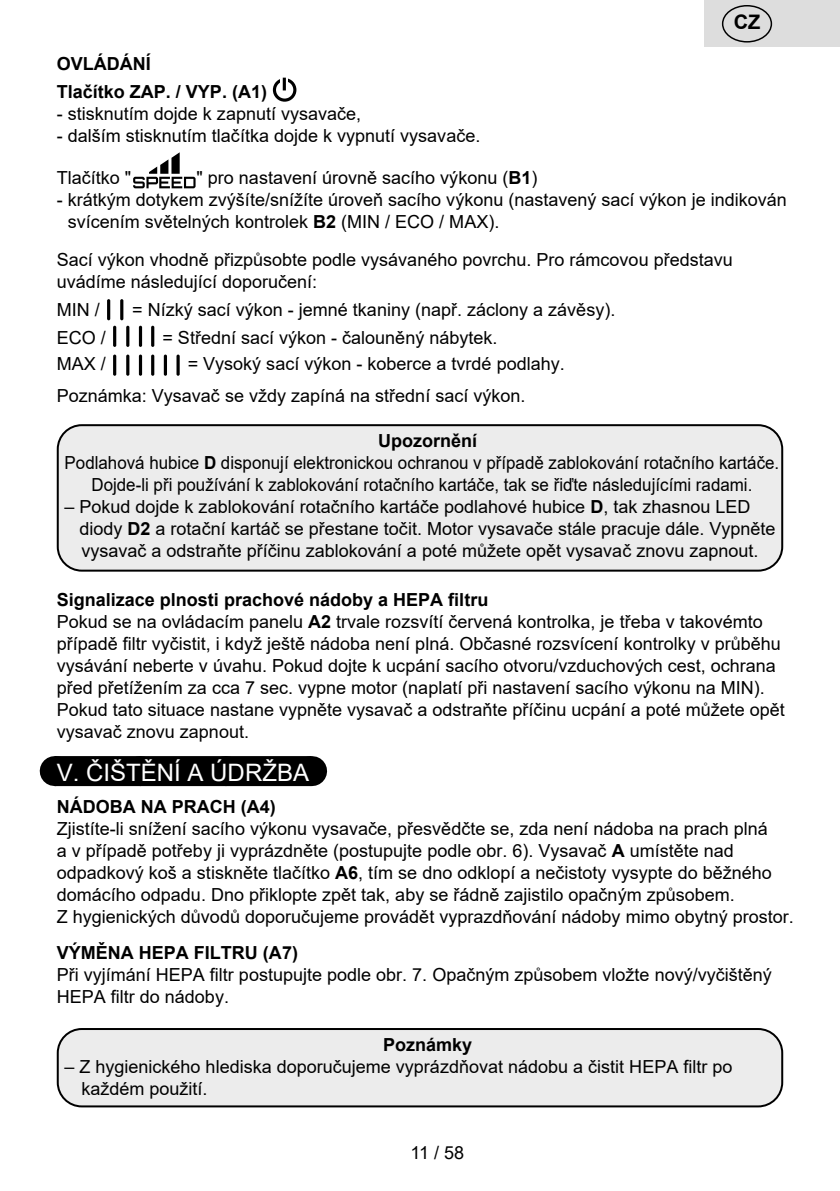
<style>
.page{position:relative;width:840px;height:1191px;background:#fff}
.page>*{position:absolute;margin:0;border:0;box-sizing:border-box;transform-origin:0 0}
.Grafický_nadpis_ETA{font:24px "Arial";color:#fff}
.t1{font:700 20px "Arial";color:#000}
.Normální{font:18px/22px "Arial";color:#000}
.Normální-2{font:18px/22px "Arial";color:#000;text-align:center;scale:.94 1}
.Normální-3{font:700 18px "Arial";color:#000}
.s1{font-weight:700}
</style>
<div class="page">
<div style="left:55px;top:756px;width:256px;height:30px;background:#000"></div>
<svg style="left:143px;top:756px;width:125px;height:1px"></svg>
<hr style="left:311px;top:756px;width:1px;height:30px;background:#000">
<div style="left:273px;top:78px;width:23px;height:24px;border:3px solid #000;border-radius:50%"></div>
<div style="left:280px;top:75px;width:8px;height:12px;background:#fff"></div>
<svg style="left:282px;top:78px;width:4px;height:12px"></svg>
<svg style="left:133px;top:152px;width:62px;height:36px"></svg>
<hr style="left:120px;top:299px;width:3px;height:21px;background:#000;border-radius:2px">
<hr style="left:107px;top:299px;width:3px;height:21px;background:#000;border-radius:2px">
<hr style="left:151px;top:326px;width:3px;height:21px;background:#000;border-radius:2px">
<hr style="left:139px;top:326px;width:3px;height:21px;background:#000;border-radius:2px">
<hr style="left:126px;top:326px;width:3px;height:21px;background:#000;border-radius:2px">
<hr style="left:113px;top:326px;width:3px;height:21px;background:#000;border-radius:2px">
<hr style="left:176px;top:354px;width:3px;height:22px;background:#000;border-radius:2px">
<hr style="left:164px;top:354px;width:3px;height:22px;background:#000;border-radius:2px">
<hr style="left:151px;top:354px;width:3px;height:22px;background:#000;border-radius:2px">
<hr style="left:139px;top:354px;width:3px;height:22px;background:#000;border-radius:2px">
<hr style="left:126px;top:354px;width:3px;height:22px;background:#000;border-radius:2px">
<hr style="left:113px;top:354px;width:3px;height:22px;background:#000;border-radius:2px">
<div style="left:58px;top:425px;width:723px;height:145px;background:#ececec;border-radius:24px"></div>
<div style="left:57px;top:424px;width:725px;height:147px;border:2px solid #000;border-radius:24px"></div>
<div style="left:58px;top:1029px;width:723px;height:77px;background:#ececec;border-radius:24px"></div>
<div style="left:57px;top:1028px;width:725px;height:79px;border:2px solid #000;border-radius:24px"></div>
<div style="left:704px;top:0;width:135px;height:47px;background:#ddd"></div>
<div style="left:721px;top:5px;width:50px;height:38px;border:1px solid #000;border-radius:50%"></div>
<p class="t1" style="left:733px;top:8px;width:28px">CZ</p>
<p class="Normální-3" style="left:57px;top:51px;width:95px">OVLÁDÁNÍ</p>
<p class="Normální-3" style="left:57px;top:79px;width:212px">Tlačítko ZAP. / VYP. (A1)</p>
<p class="Normální" style="left:57px;top:103px;width:306px">- stisknutím dojde k zapnutí vysavače,</p>
<p class="Normální" style="left:57px;top:125px;width:425px">- dalším stisknutím tlačítka dojde k vypnutí vysavače.</p>
<p class="Normální" style="left:57px;top:167px;width:76px">Tlačítko "</p>
<p class="Normální" style="left:196px;top:167px;width:342px">" pro nastavení úrovně sacího výkonu (<span class="s1">B1</span>)</p>
<p class="Normální" style="left:68px;top:189px;width:720px;text-indent:-11px">- krátkým dotykem zvýšíte/snížíte úroveň sacího výkonu (nastavený sací výkon je indikován svícením světelných kontrolek <span class="s1">B2</span> (MIN / ECO / MAX).</p>
<p class="Normální" style="left:57px;top:249px;width:677px">Sací výkon vhodně přizpůsobte podle vysávaného povrchu. Pro rámcovou představu uvádíme následující doporučení:</p>
<p class="Normální" style="left:57px;top:299px;width:45px">MIN /</p>
<p class="Normální" style="left:132px;top:299px;width:484px">= Nízký sací výkon - jemné tkaniny (např. záclony a závěsy).</p>
<p class="Normální" style="left:57px;top:327px;width:51px">ECO /</p>
<p class="Normální" style="left:162px;top:327px;width:336px">= Střední sací výkon - čalouněný nábytek.</p>
<p class="Normální" style="left:57px;top:353px;width:51px">MAX /</p>
<p class="Normální" style="left:187px;top:353px;width:378px">= Vysoký sací výkon - koberce a tvrdé podlahy.</p>
<p class="Normální" style="left:57px;top:385px;width:470px">Poznámka: Vysavač se vždy zapíná na střední sací výkon.</p>
<p class="Normální-3" style="left:378px;top:428px;width:101px">Upozornění</p>
<p class="Normální-2" style="left:65px;top:452px;width:761px">Podlahová hubice <span class="s1">D</span> disponují elektronickou ochranou v případě zablokování rotačního kartáče.<br>Dojde-li při používání k zablokování rotačního kartáče, tak se řiďte následujícími radami.</p>
<p class="Normální" style="left:79px;top:496px;width:697px;text-indent:-15px">– Pokud dojde k zablokování rotačního kartáče podlahové hubice <span class="s1">D</span>, tak zhasnou LED diody <span class="s1">D2</span> a rotační kartáč se přestane točit. Motor vysavače stále pracuje dále. Vypněte vysavač a odstraňte příčinu zablokování a poté můžete opět vysavač znovu zapnout.</p>
<p class="Normální-3" style="left:57px;top:587px;width:433px">Signalizace plnosti prachové nádoby a HEPA filtru</p>
<p class="Normální" style="left:57px;top:610px;width:729px">Pokud se na ovládacím panelu <span class="s1">A2</span> trvale rozsvítí červená kontrolka, je třeba v takovémto případě filtr vyčistit, i když ještě nádoba není plná. Občasné rozsvícení kontrolky v průběhu vysávání neberte v úvahu. Pokud dojte k ucpání sacího otvoru/vzduchových cest, ochrana před přetížením za cca 7 sec. vypne motor (naplatí při nastavení sacího výkonu na MIN).<br>Pokud tato situace nastane vypněte vysavač a odstraňte příčinu ucpání a poté můžete opět vysavač znovu zapnout.</p>
<p class="Grafický_nadpis_ETA" style="left:57px;top:756px;width:254px">V. ČIŠTĚNÍ A ÚDRŽBA</p>
<p class="Normální-3" style="left:57px;top:794px;width:220px">NÁDOBA NA PRACH (A4)</p>
<p class="Normální" style="left:57px;top:818px;width:738px">Zjistíte-li snížení sacího výkonu vysavače, přesvědčte se, zda není nádoba na prach plná<br>a v případě potřeby ji vyprázdněte (postupujte podle obr. 6). Vysavač <span class="s1">A</span> umístěte nad odpadkový koš a stiskněte tlačítko <span class="s1">A6</span>, tím se dno odklopí a nečistoty vysypte do běžného domácího odpadu. Dno přiklopte zpět tak, aby se řádně zajistilo opačným způsobem.<br>Z hygienických důvodů doporučujeme provádět vyprazdňování nádoby mimo obytný prostor.</p>
<p class="Normální-3" style="left:57px;top:940px;width:243px">VÝMĚNA HEPA FILTRU (A7)</p>
<p class="Normální" style="left:57px;top:964px;width:716px">Při vyjímání HEPA filtr postupujte podle obr. 7. Opačným způsobem vložte nový/vyčištěný<br>HEPA filtr do nádoby.</p>
<p class="Normální-3" style="left:383px;top:1032px;width:91px">Poznámky</p>
<p class="Normální" style="left:81px;top:1055px;width:652px;text-indent:-17px">– Z hygienického hlediska doporučujeme vyprázdňovat nádobu a čistit HEPA filtr po každém použití.</p>
<p class="Normální" style="left:410px;top:1141px;width:55px">11 / 58</p>
</div>
